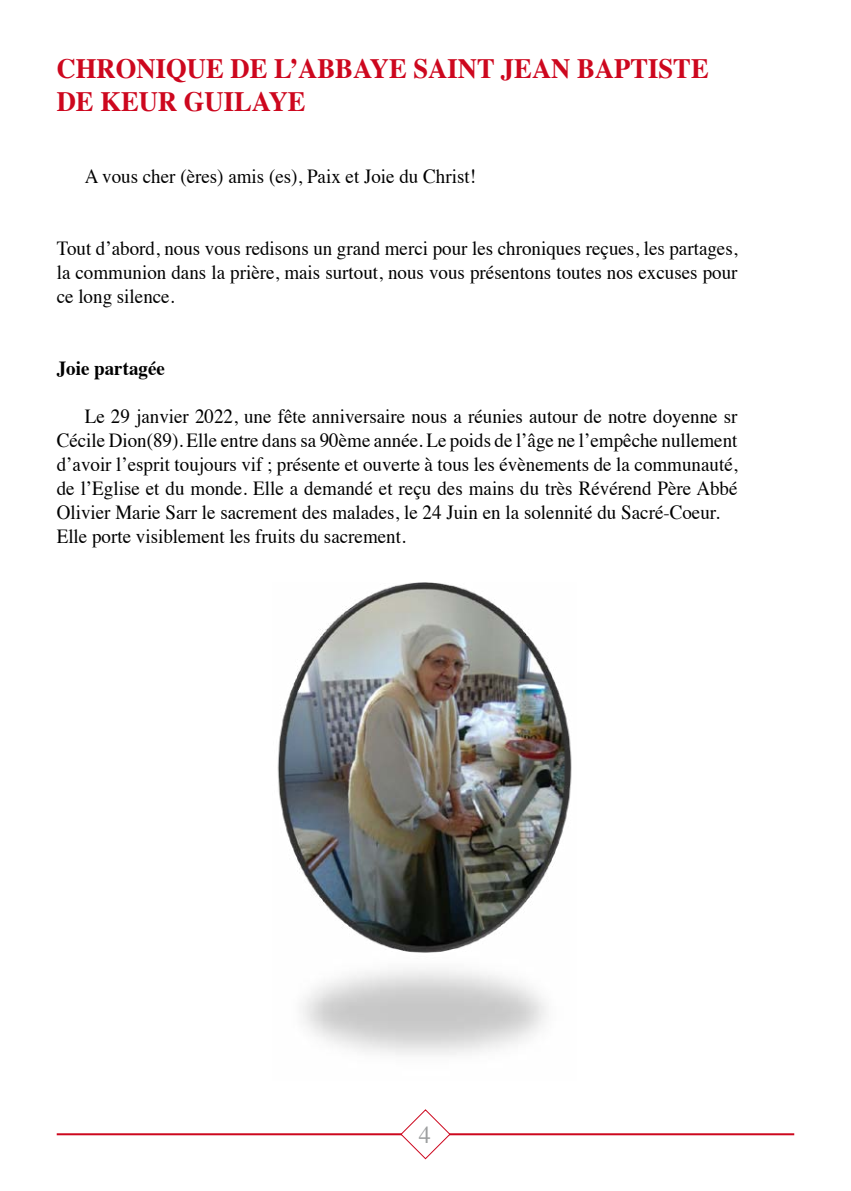
<style>
.page{position:relative;width:851px;height:1191px;background:#fff}
.page>*{position:absolute;margin:0;border:0;box-sizing:border-box;transform-origin:0 0}
.t1{font:700 28px/33.6px "Times";color:#cd071e;scale:.95 1}
.t2{font:24px "Times";color:#9c9e9f}
.t3{font:20px/24px "Times";color:#000;text-align:justify;scale:.95 1}
.t4{font:700 20px "Times";color:#000;scale:.95 1}
</style>
<div class="page">
<hr style="left:57px;top:1133px;width:737px;height:2px;background:#cd071e">
<svg style="left:399px;top:1109px;width:52px;height:51px"></svg>
<img style="left:277px;top:583px;width:295px;height:472px">
<h1 class="t1" style="left:57px;top:48px;width:687px">CHRONIQUE DE L’ABBAYE SAINT JEAN BAPTISTE<br>DE KEUR GUILAYE</h1>
<p class="t3" style="left:85px;top:163px;width:413px">A vous cher (ères) amis (es), Paix et Joie du Christ!</p>
<p class="t3" style="left:57px;top:235px;width:718px">Tout d’abord, nous vous redisons un grand merci pour les chroniques reçues, les partages, la communion dans la prière, mais surtout, nous vous présentons toutes nos excuses pour ce long silence.</p>
<p class="t4" style="left:57px;top:349px;width:115px">Joie partagée</p>
<p class="t3" style="left:57px;top:403px;width:718px;text-align:left;text-indent:28px">Le 29 janvier 2022, une fête anniversaire nous a réunies autour de notre doyenne sr Cécile Dion(89). Elle entre dans sa 90ème année. Le poids de l’âge ne l’empêche nullement d’avoir l’esprit toujours vif ; présente et ouverte à tous les évènements de la communauté, de l’Eglise et du monde. Elle a demandé et reçu des mains du très Révérend Père Abbé Olivier Marie Sarr le sacrement des malades, le 24 Juin en la solennité du Sacré-Coeur.<br>Elle porte visiblement les fruits du sacrement.</p>
<p class="t2" style="left:418px;top:1112px;width:13px">4</p>
</div>
